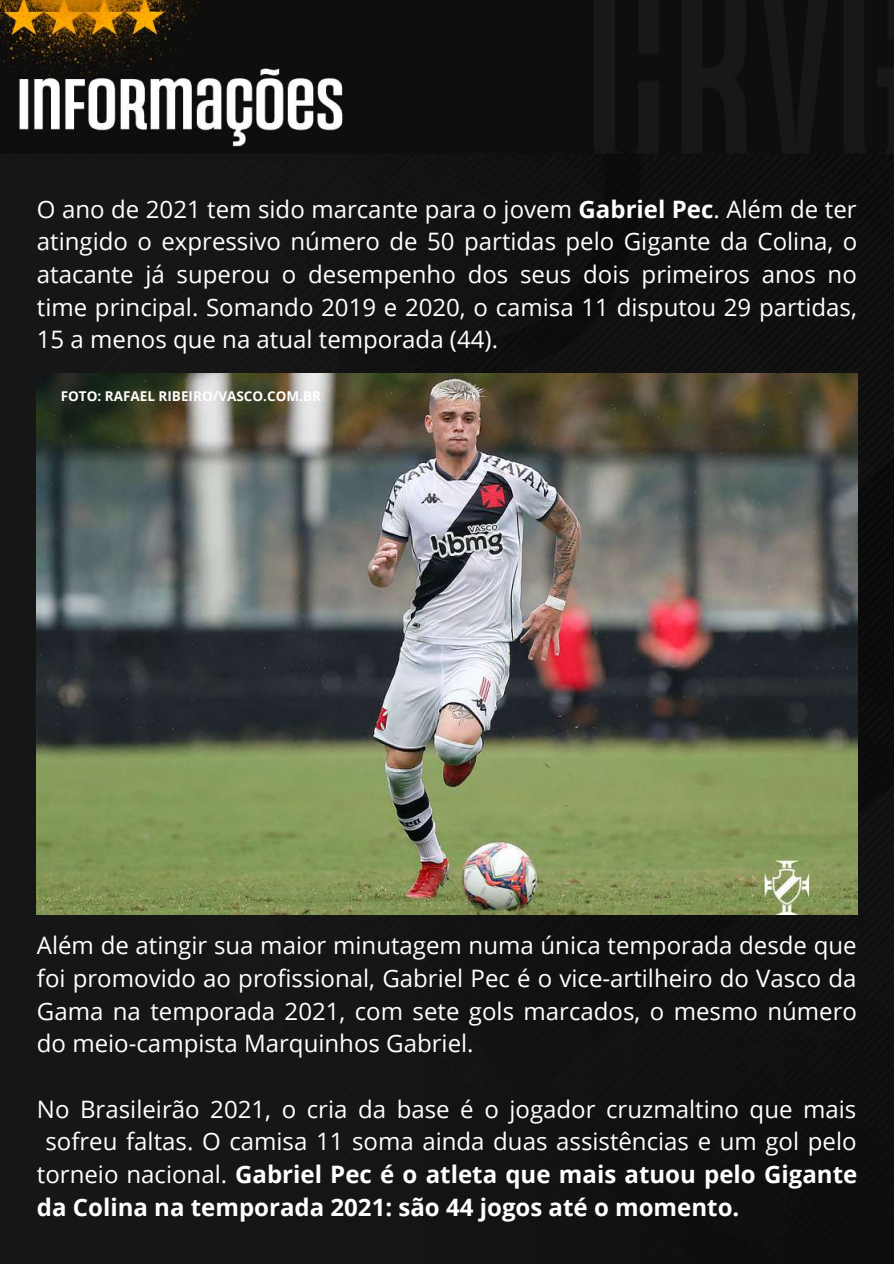
<style>
.page{position:relative;width:894px;height:1264px;background:#fff}
.page>*{position:absolute;margin:0;border:0;box-sizing:border-box;transform-origin:0 0}
.t1{font:24px/32.7px "Open Sans";color:#fff;text-align:justify}
.t2{font:700 24px "Open Sans";color:#fff}
.t3{font:700 13.5px "Open Sans";color:#fff}
.s1{font-weight:700}
.s2{font-weight:400}
</style>
<div class="page">
<div style="left:0;top:0;width:893px;height:1263px;background:#131313"></div>
<img style="left:37px;top:373px;width:820px;height:541px">
<p class="t1" style="left:37px;top:192px;width:821px">O ano de 2021 tem sido marcante para o jovem <span class="s1">Gabriel Pec</span>. Além de ter atingido o expressivo número de 50 partidas pelo Gigante da Colina, o atacante já superou o desempenho dos seus dois primeiros anos no time principal. Somando 2019 e 2020, o camisa 11 disputou 29 partidas, 15 a menos que na atual temporada (44).</p>
<p class="t3" style="left:61px;top:387px;width:262px">FOTO: RAFAEL RIBEIRO/VASCO.COM.BR</p>
<p class="t1" style="left:37px;top:928px;width:821px">Além de atingir sua maior minutagem numa única temporada desde que foi promovido ao profissional, Gabriel Pec é o vice-artilheiro do Vasco da Gama na temporada 2021, com sete gols marcados, o mesmo número do meio-campista Marquinhos Gabriel.</p>
<p class="t1" style="left:37px;top:1092px;width:820px">No Brasileirão 2021, o cria da base é o jogador cruzmaltino que mais</p>
<p class="t1" style="left:45px;top:1124px;width:812px">sofreu faltas. O camisa 11 soma ainda duas assistências e um gol pelo</p>
<p class="t2" style="left:37px;top:1157px;width:821px"><span class="s2">torneio nacional.</span> Gabriel Pec é o atleta que mais atuou pelo Gigante</p>
<p class="t2" style="left:37px;top:1190px;width:703px">da Colina na temporada 2021: são 44 jogos até o momento.</p>
</div>
